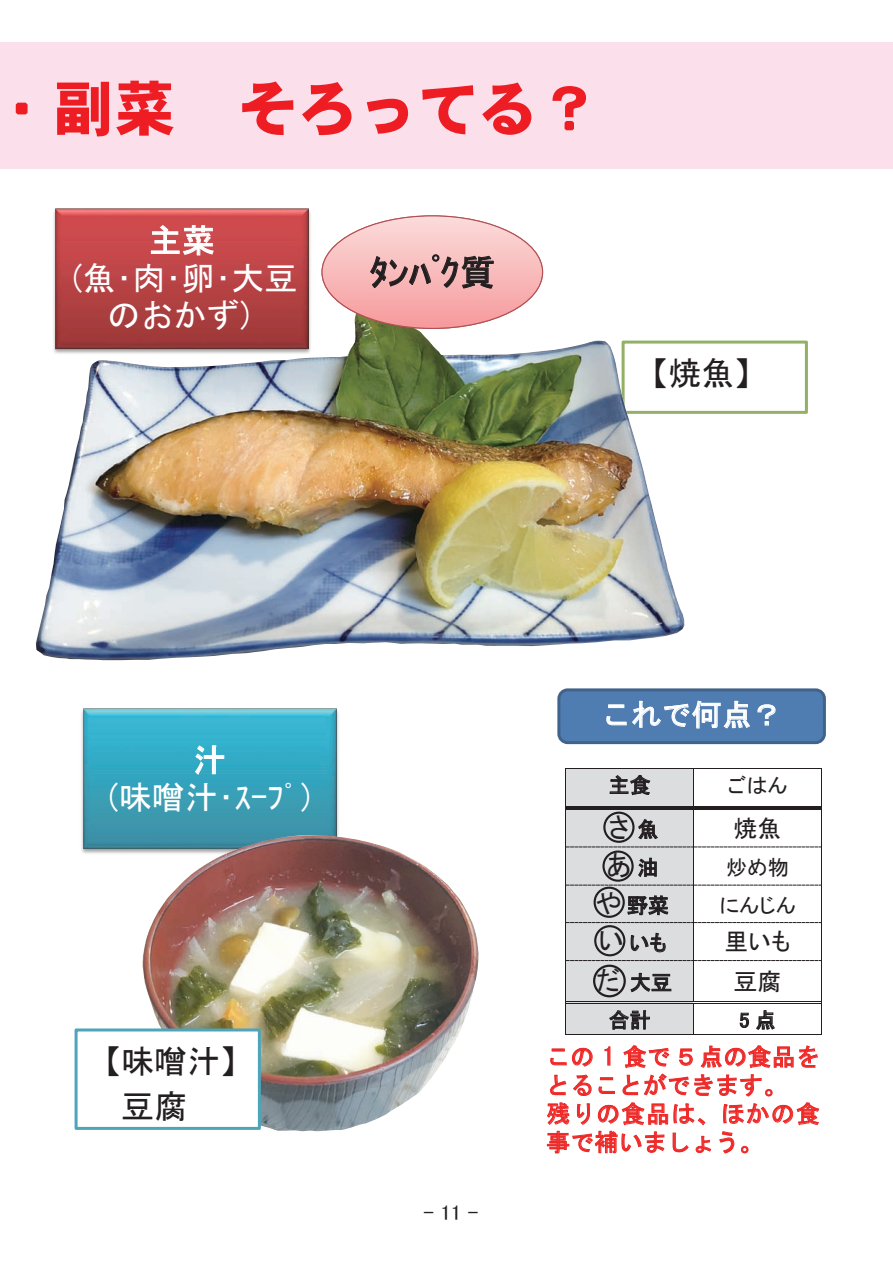
<style>
.page{position:relative;width:893px;height:1263px;background:#fff}
.page>*{position:absolute;margin:0;border:0;box-sizing:border-box;transform-origin:0 0}
.t1{font:60px "Heisei Kaku Go Std W9";color:#ee1d23}
.t2{font:36px "MS P Gothic";letter-spacing:.005em;color:#231f20}
.t3{font:33px/37.5px "MS Gothic";color:#fff;text-align:center}
.t4{font:33px/45px "MS Gothic";color:#231f20}
.t5{font:30px "MS Gothic";letter-spacing:.005em;color:#fff}
.t6{font:27px "MS P Gothic";color:#231f20}
.t7{font:24px/28.5px "MS Gothic";letter-spacing:.01em;color:#ee2a29}
.t8{font:24px "MS P Gothic";color:#231f20}
.t9{font:21px "MS P Gothic";color:#231f20}
.s1{font-size:21px}
.s2{font-size:27px}
</style>
<div class="page">
<div style="left:565px;top:768px;width:128px;height:267px;background:#dcdddf"></div>
<div style="left:0;top:43px;width:893px;height:126px;background:#fbdfeb"></div>
<svg style="left:610px;top:775px;width:41px;height:20px"></svg>
<hr style="left:566px;top:768px;width:127px;height:1px;background:#231f20">
<hr style="left:694px;top:768px;width:127px;height:1px;background:#231f20">
<hr style="left:566px;top:769px;width:1px;height:37px;background:#231f20">
<hr style="left:693px;top:769px;width:1px;height:37px;background:#231f20">
<hr style="left:821px;top:769px;width:1px;height:37px;background:#231f20">
<svg style="left:638px;top:819px;width:20px;height:20px"></svg>
<hr style="left:566px;top:806px;width:127px;height:3px;background:#231f20">
<hr style="left:696px;top:806px;width:125px;height:3px;background:#231f20">
<hr style="left:566px;top:809px;width:1px;height:37px;background:#231f20">
<hr style="left:693px;top:809px;width:1px;height:37px;background:#231f20">
<hr style="left:821px;top:809px;width:1px;height:37px;background:#231f20">
<svg style="left:638px;top:857px;width:19px;height:20px"></svg>
<svg style="left:566px;top:846px;width:256px;height:1px"></svg>
<hr style="left:566px;top:847px;width:1px;height:38px;background:#231f20">
<hr style="left:693px;top:847px;width:1px;height:38px;background:#231f20">
<hr style="left:821px;top:847px;width:1px;height:38px;background:#231f20">
<svg style="left:627px;top:895px;width:42px;height:20px"></svg>
<svg style="left:567px;top:885px;width:254px;height:1px"></svg>
<hr style="left:566px;top:885px;width:1px;height:37px;background:#231f20">
<hr style="left:693px;top:885px;width:1px;height:37px;background:#231f20">
<hr style="left:821px;top:885px;width:1px;height:37px;background:#231f20">
<svg style="left:631px;top:933px;width:35px;height:19px"></svg>
<svg style="left:566px;top:922px;width:256px;height:1px"></svg>
<hr style="left:566px;top:923px;width:1px;height:37px;background:#231f20">
<hr style="left:693px;top:923px;width:1px;height:37px;background:#231f20">
<hr style="left:821px;top:923px;width:1px;height:37px;background:#231f20">
<svg style="left:630px;top:973px;width:41px;height:19px"></svg>
<svg style="left:566px;top:960px;width:256px;height:1px"></svg>
<hr style="left:566px;top:961px;width:1px;height:40px;background:#231f20">
<hr style="left:693px;top:961px;width:1px;height:40px;background:#231f20">
<hr style="left:821px;top:961px;width:1px;height:40px;background:#231f20">
<svg style="left:609px;top:1010px;width:41px;height:20px"></svg>
<svg style="left:739px;top:1012px;width:10px;height:16px"></svg>
<svg style="left:756px;top:1010px;width:19px;height:20px"></svg>
<hr style="left:566px;top:1001px;width:127px;height:1px;background:#231f20">
<hr style="left:566px;top:1003px;width:127px;height:1px;background:#231f20">
<hr style="left:695px;top:1001px;width:126px;height:1px;background:#231f20">
<hr style="left:695px;top:1003px;width:126px;height:1px;background:#231f20">
<hr style="left:566px;top:1004px;width:1px;height:30px;background:#231f20">
<hr style="left:566px;top:1034px;width:127px;height:1px;background:#231f20">
<hr style="left:693px;top:1004px;width:1px;height:30px;background:#231f20">
<hr style="left:694px;top:1034px;width:127px;height:1px;background:#231f20">
<hr style="left:821px;top:1004px;width:1px;height:30px;background:#231f20">
<div style="left:622px;top:341px;width:186px;height:73px;background:#fff;border:3px solid #92b166"></div>
<img style="left:81px;top:708px;width:258px;height:146px">
<svg style="left:195px;top:745px;width:30px;height:29px"></svg>
<img style="left:142px;top:835px;width:337px;height:296px">
<svg style="left:550px;top:1048px;width:42px;height:18px"></svg>
<svg style="left:605px;top:1046px;width:5px;height:19px"></svg>
<svg style="left:623px;top:1045px;width:46px;height:23px"></svg>
<svg style="left:679px;top:1049px;width:14px;height:17px"></svg>
<svg style="left:701px;top:1045px;width:92px;height:23px"></svg>
<svg style="left:799px;top:1045px;width:19px;height:23px"></svg>
<svg style="left:547px;top:1074px;width:44px;height:51px"></svg>
<svg style="left:598px;top:1074px;width:221px;height:51px"></svg>
<svg style="left:547px;top:1131px;width:117px;height:22px"></svg>
<svg style="left:673px;top:1133px;width:16px;height:19px"></svg>
<svg style="left:696px;top:1136px;width:15px;height:17px"></svg>
<svg style="left:719px;top:1131px;width:15px;height:22px"></svg>
<svg style="left:741px;top:1146px;width:7px;height:7px"></svg>
<img style="left:36px;top:328px;width:648px;height:332px">
<img style="left:50px;top:208px;width:264px;height:148px">
<svg style="left:151px;top:225px;width:63px;height:31px;background:#d7797b"></svg>
<div style="left:559px;top:690px;width:265px;height:53px;background:#4f7db1;border-radius:9px"></div>
<div style="left:557px;top:688px;width:269px;height:56px;border:3px solid #416389;border-radius:9px"></div>
<svg style="left:606px;top:700px;width:144px;height:29px"></svg>
<svg style="left:757px;top:704px;width:19px;height:22px"></svg>
<div style="left:75px;top:1028px;width:186px;height:102px;background:#fff;border:3px solid #4ea5b9"></div>
<div style="left:603px;top:812px;width:31px;height:31px;border:2px solid #231f20;border-radius:50%"></div>
<div style="left:602px;top:850px;width:32px;height:32px;border:2px solid #231f20;border-radius:50%"></div>
<div style="left:594px;top:887px;width:31px;height:31px;border:2px solid #231f20;border-radius:50%"></div>
<div style="left:594px;top:925px;width:31px;height:31px;border:2px solid #231f20;border-radius:50%"></div>
<div style="left:593px;top:964px;width:33px;height:33px;border:2px solid #231f20;border-radius:50%"></div>
<svg style="left:322px;top:216px;width:221px;height:112px"></svg>
<h1 class="t1" style="left:-8px;top:71px;width:609px">・副菜　そろってる？</h1>
<h3 class="t3" style="left:66px;top:221px;width:233px">主菜<br>(魚･肉･卵･大豆のおかず)</h3>
<h2 class="t2" style="left:369px;top:254px;width:128px">ﾀﾝﾊﾟｸ質</h2>
<h3 class="t4" style="left:635px;top:351px;width:133px">【焼魚】</h3>
<h3 class="t3" style="left:103px;top:741px;width:216px">汁<br>(味噌汁･ｽｰﾌﾟ)</h3>
<h3 class="t4" style="left:121px;top:1038px;width:134px;text-indent:-33px">【味噌汁】豆腐</h3>
<p class="t9" style="left:423px;top:1202px;width:56px">- 11 -</p>
<p class="t5" style="left:601px;top:700px;width:182px">これで何点？</p>
<p class="t9" style="left:609px;top:774px;width:44px">主食</p>
<p class="t9" style="left:728px;top:774px;width:62px">ごはん</p>
<p class="t6" style="left:609px;top:814px;width:51px">さ<span class="s1">魚</span></p>
<p class="t8" style="left:733px;top:816px;width:49px">焼魚</p>
<p class="t6" style="left:606px;top:852px;width:54px">あ<span class="s1">油</span></p>
<p class="t9" style="left:726px;top:857px;width:64px">炒め物</p>
<p class="t9" style="left:595px;top:895px;width:75px"><span class="s2">や</span>野菜</p>
<p class="t9" style="left:719px;top:895px;width:78px">にんじん</p>
<p class="t9" style="left:598px;top:932px;width:70px"><span class="s2">い</span>いも</p>
<p class="t8" style="left:724px;top:930px;width:67px">里いも</p>
<p class="t9" style="left:596px;top:972px;width:77px"><span class="s2">だ</span>大豆</p>
<p class="t8" style="left:733px;top:969px;width:49px">豆腐</p>
<p class="t9" style="left:609px;top:1009px;width:44px">合計</p>
<p class="t9" style="left:739px;top:1009px;width:38px">5 点</p>
<p class="t7" style="left:546px;top:1042px;width:275px">この 1 食で５点の食品をとることができます。<br>残りの食品は、ほかの食事で補いましょう。</p>
</div>
